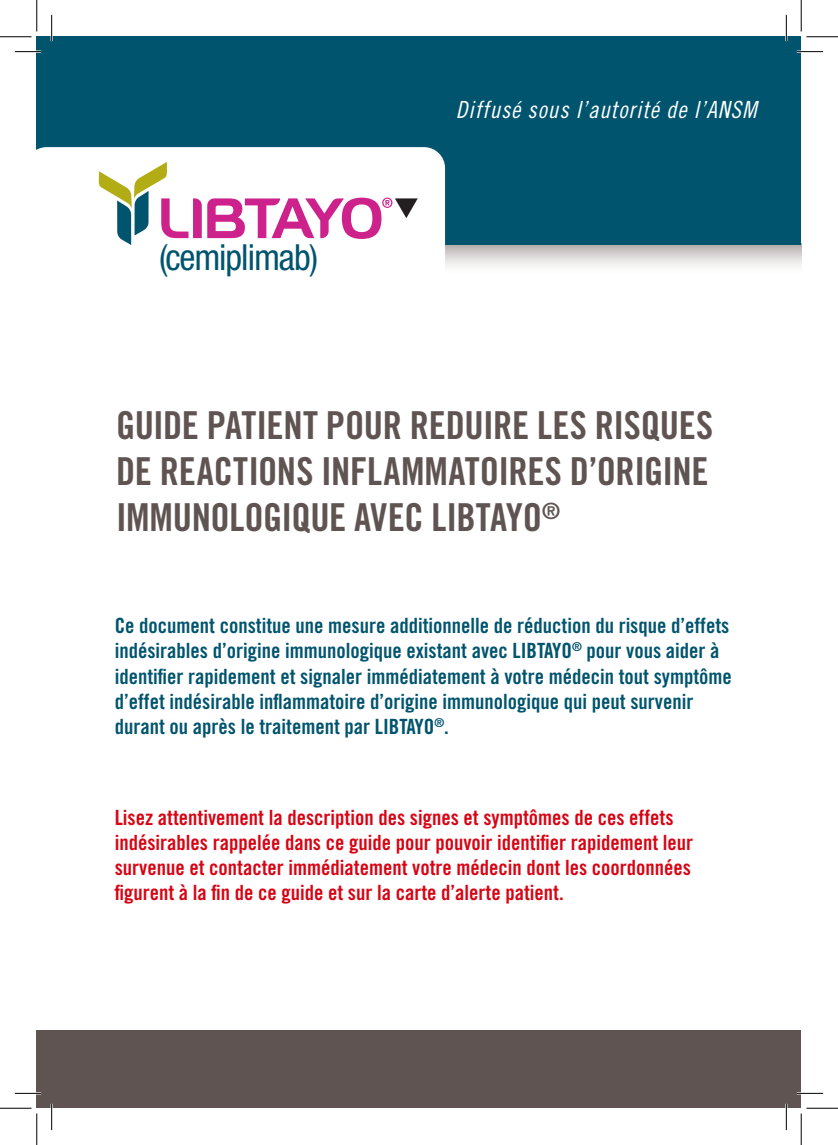
<style>
.page{position:relative;width:838px;height:1145px;background:#fff}
.page>*{position:absolute;margin:0;border:0;box-sizing:border-box;transform-origin:0 0}
.t1{font:38.5px/46.2px "Trade Gothic LT Pro Bd Cn 20";letter-spacing:-.01em;color:#5f5452}
.t2{font:condensed 36.05px "Helvetica Neue LT Std";letter-spacing:-.03em;color:#00546e}
.t3{font:23.62px "Trade Gothic LT Pro Cn 18 Obl";letter-spacing:.04em;color:#fff}
.t4{font:21px/25.2px "Trade Gothic LT Pro Bd Cn 20";color:#00546e}
.t5{font:21px/25px "Trade Gothic LT Pro Bd Cn 20";color:#d70414}
</style>
<div class="page">
<svg style="left:445px;top:245px;width:356px;height:21px"></svg>
<div style="left:37px;top:37px;width:764px;height:208px;background:#00546e"></div>
<div style="left:37px;top:1030px;width:764px;height:78px;background:#5f5452"></div>
<div style="left:37px;top:147px;width:408px;height:98px;background:#fff"></div>
<svg style="left:99px;top:162px;width:318px;height:83px"></svg>
<hr style="left:15px;top:51px;width:26px;height:2px;background:#fff">
<hr style="left:796px;top:51px;width:27px;height:2px;background:#fff">
<hr style="left:15px;top:1092px;width:26px;height:2px;background:#fff">
<hr style="left:796px;top:1092px;width:27px;height:2px;background:#fff">
<hr style="left:51px;top:15px;width:2px;height:26px;background:#fff">
<hr style="left:51px;top:1104px;width:2px;height:26px;background:#fff">
<hr style="left:785px;top:15px;width:2px;height:26px;background:#fff">
<hr style="left:785px;top:1104px;width:2px;height:26px;background:#fff">
<svg style="left:15px;top:51px;width:26px;height:1px"></svg>
<svg style="left:796px;top:51px;width:27px;height:1px"></svg>
<svg style="left:15px;top:1093px;width:26px;height:1px"></svg>
<svg style="left:796px;top:1093px;width:27px;height:1px"></svg>
<svg style="left:51px;top:15px;width:1px;height:26px"></svg>
<svg style="left:51px;top:1104px;width:1px;height:26px"></svg>
<svg style="left:786px;top:15px;width:1px;height:26px"></svg>
<svg style="left:786px;top:1104px;width:1px;height:26px"></svg>
<hr style="left:0;top:36px;width:32px;height:1px;background:#000">
<hr style="left:806px;top:36px;width:31px;height:1px;background:#000">
<hr style="left:0;top:1108px;width:32px;height:1px;background:#000">
<hr style="left:806px;top:1108px;width:31px;height:1px;background:#000">
<hr style="left:36px;top:0;width:1px;height:31px;background:#000">
<hr style="left:36px;top:1113px;width:1px;height:32px;background:#000">
<hr style="left:800px;top:0;width:1px;height:31px;background:#000">
<hr style="left:800px;top:1113px;width:1px;height:32px;background:#000">
<h2 class="t2" style="left:159px;top:237px;width:160px">(cemiplimab)</h2>
<p class="t3" style="left:455px;top:96px;width:302px">Diffusé sous l’autorité de l’ANSM</p>
<h1 class="t1" style="left:116px;top:402px;width:598px">GUIDE PATIENT POUR REDUIRE LES RISQUES<br>DE REACTIONS INFLAMMATOIRES D’ORIGINE<br>IMMUNOLOGIQUE AVEC LIBTAYO<sup>®</sup></h1>
<p class="t4" style="left:115px;top:613px;width:618px">Ce document constitue une mesure additionnelle de réduction du risque d’effets indésirables d’origine immunologique existant avec LIBTAYO<sup>®</sup> pour vous aider à identifier rapidement et signaler immédiatement à votre médecin tout symptôme d’effet indésirable inflammatoire d’origine immunologique qui peut survenir durant ou après le traitement par LIBTAYO<sup>®</sup>.</p>
<p class="t5" style="left:115px;top:805px;width:580px">Lisez attentivement la description des signes et symptômes de ces effets indésirables rappelée dans ce guide pour pouvoir identifier rapidement leur survenue et contacter immédiatement votre médecin dont les coordonnées figurent à la fin de ce guide et sur la carte d’alerte patient.</p>
</div>
